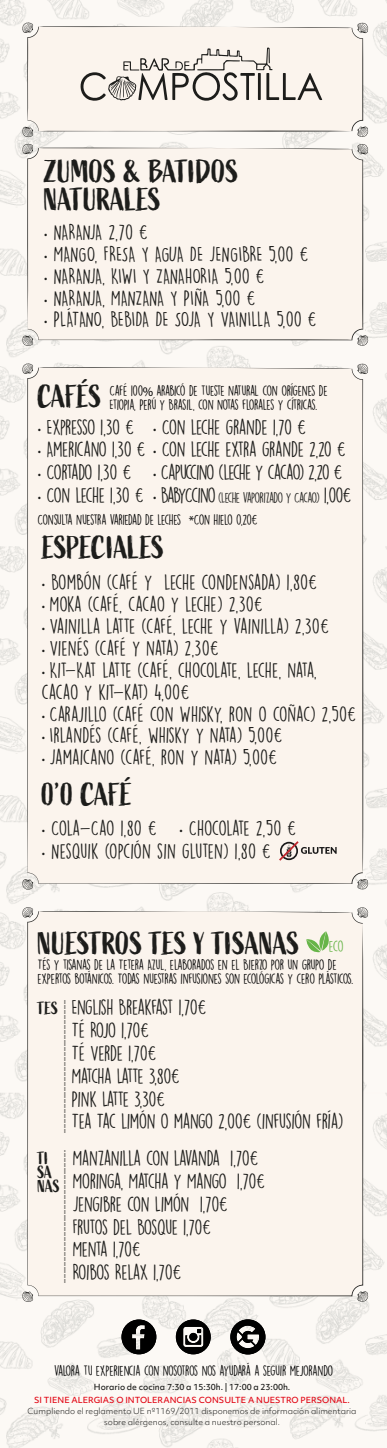
<style>
.page{position:relative;width:387px;height:1448px;background:#fff}
.page>*{position:absolute;margin:0;border:0;box-sizing:border-box;transform-origin:0 0}
.t1{font:31.68px/28px "Active";letter-spacing:-.01em;color:#1d1d1b}
.t2{font:19.25px/22.8px "DK Lemon Yellow Sun";letter-spacing:-.025em;color:#1d1d1b}
.t3{font:19.25px/23.1px "DK Lemon Yellow Sun";color:#1d1d1b}
.t4{font:19.25px "DK Lemon Yellow Sun";letter-spacing:-.075em;color:#1d1d1b}
.t5{font:17.5px/14px "Active";letter-spacing:-.015em;color:#1d1d1b}
.t6{font:14.26px "DK Lemon Yellow Sun";color:#67b549}
.t7{font:13.12px/14px "DK Lemon Yellow Sun";letter-spacing:-.05em;color:#000}
.t8{font:13.12px "DK Lemon Yellow Sun";letter-spacing:-.065em;color:#1d1d1b}
.t9{font:13.12px "DK Lemon Yellow Sun";letter-spacing:-.025em;color:#000}
.t10{font:9.62px "Myriad Pro";color:#000}
.t11{font:300 8.05px/11.1px "Objektiv Mk 2";color:#1d1d1b;text-align:center}
.t12{font:500 8.05px "Objektiv Mk 2";color:#e20614}
.t13{font:500 8.05px "Objektiv Mk 2";color:#1d1d1b}
.s1{font-family:"Myriad Pro"}
.s2{font-family:"Myriad Pro";font-size:19.25px}
.s3{font-size:19.25px}
.s4{font-family:"Active";font-size:17.5px}
</style>
<div class="page">
<img style="left:0;top:0;width:386px;height:1447px">
<div style="left:27px;top:26px;width:335px;height:106px;background:#fbf4ed"></div>
<svg style="left:356px;top:23px;width:11px;height:10px"></svg>
<svg style="left:22px;top:22px;width:11px;height:11px"></svg>
<svg style="left:356px;top:126px;width:11px;height:11px"></svg>
<svg style="left:22px;top:127px;width:11px;height:10px"></svg>
<svg style="left:80px;top:47px;width:242px;height:54px"></svg>
<div style="left:27px;top:147px;width:336px;height:193px;background:#fbf4ed"></div>
<svg style="left:356px;top:144px;width:11px;height:10px"></svg>
<svg style="left:22px;top:144px;width:11px;height:10px"></svg>
<svg style="left:356px;top:335px;width:11px;height:11px"></svg>
<svg style="left:22px;top:335px;width:11px;height:11px"></svg>
<div style="left:27px;top:367px;width:336px;height:516px;background:#fbf4ed"></div>
<svg style="left:356px;top:363px;width:11px;height:11px"></svg>
<svg style="left:22px;top:363px;width:11px;height:11px"></svg>
<svg style="left:356px;top:878px;width:11px;height:11px"></svg>
<svg style="left:22px;top:879px;width:11px;height:10px"></svg>
<div style="left:27px;top:910px;width:336px;height:386px;background:#fbf4ed"></div>
<svg style="left:356px;top:907px;width:11px;height:10px"></svg>
<svg style="left:22px;top:907px;width:11px;height:10px"></svg>
<svg style="left:356px;top:1291px;width:11px;height:10px"></svg>
<svg style="left:22px;top:1291px;width:11px;height:10px"></svg>
<svg style="left:306px;top:931px;width:28px;height:22px"></svg>
<svg style="left:121px;top:1319px;width:35px;height:35px"></svg>
<svg style="left:175px;top:1319px;width:35px;height:35px"></svg>
<svg style="left:230px;top:1318px;width:35px;height:36px"></svg>
<svg style="left:278px;top:841px;width:58px;height:19px"></svg>
<h1 class="t1" style="left:44px;top:158px;width:196px">ZUMOS &amp; BATIDOS<br>NATURALES</h1>
<p class="t2" style="left:44px;top:221px;width:274px;line-height:21.9px"><span class="s1">·</span> NARANJA 2,70 €<br><span class="s1">·</span> MANGO, FRESA Y AGUA DE JENGIBRE 5,00 € <span class="s1">·</span> NARANJA, KIWI Y ZANAHORIA 5,00 €<br><span class="s1">·</span> NARANJA, MANZANA Y PIÑA 5,00 €<br><span class="s1">·</span> PLÁTANO, BEBIDA DE SOJA Y VAINILLA 5,00 €</p>
<h1 class="t1" style="left:37px;top:384px;width:66px">CAFÉS</h1>
<p class="t2" style="left:37px;top:415px;width:309px"><span class="s1">·</span> EXPRESSO 1,30 €<br><span class="s1">·</span> AMERICANO 1,30 € <span class="s1">·</span> CON LECHE EXTRA GRANDE 2,20 € <span class="s1">·</span> CORTADO 1,30 €<br><span class="s1">·</span> CON LECHE 1,30 €</p>
<p class="t7" style="left:109px;top:383px;width:219px">CAFÉ 100<span class="s1">%</span> ARABICÓ DE TUESTE NATURAL CON ORÍGENES DE<br>ETIOPIA, PERÚ Y BRASIL, CON NOTAS FLORALES Y CÍTRICAS.</p>
<p class="t2" style="left:153px;top:415px;width:154px"><span class="s1">·</span> CON LECHE GRANDE 1,70 €</p>
<p class="t4" style="left:153px;top:460px;width:191px"><span class="s1">·</span> CAPUCCINO (LECHE Y CACAO) 2,20 €</p>
<p class="t8" style="left:153px;top:489px;width:200px"><span class="s2">·</span> <span class="s3">BABYCCINO</span> (LECHE VAPORIZADO Y CACAO) <span class="s3">1,00€</span></p>
<h1 class="t1" style="left:42px;top:534px;width:123px">ESPECIALES</h1>
<p class="t7" style="left:37px;top:513px;width:145px">CONSULTA NUESTRA VARIEDAD DE LECHES</p>
<p class="t9" style="left:188px;top:512px;width:70px"><span class="s1">*</span>CON HIELO 0,20€</p>
<p class="t2" style="left:41px;top:571px;width:316px;line-height:21.9px"><span class="s1">·</span> BOMBÓN (CAFÉ Y LECHE CONDENSADA) 1,80€<br><span class="s1">·</span> MOKA (CAFÉ, CACAO Y LECHE) 2,30€<br><span class="s1">·</span> VAINILLA LATTE (CAFÉ, LECHE Y VAINILLA) 2,30€<br><span class="s1">·</span> VIENÉS (CAFÉ Y NATA) 2,30€<br><span class="s1">·</span> KIT-KAT LATTE (CAFÉ, CHOCOLATE, LECHE, NATA, CACAO Y KIT-KAT) 4,00€<br><span class="s1">·</span> CARAJILLO (CAFÉ CON WHISKY, RON O COÑAC) 2,50€ <span class="s1">·</span> IRLANDÉS (CAFÉ, WHISKY Y NATA) 5,00€<br><span class="s1">·</span> JAMAICANO (CAFÉ, RON Y NATA) 5,00€</p>
<h1 class="t1" style="left:41px;top:781px;width:93px">0’0 CAFÉ</h1>
<p class="t3" style="left:41px;top:816px;width:231px"><span class="s1">·</span> COLA-CAO 1,80 €<br><span class="s1">·</span> NESQUIK (OPCIÓN SIN GLUTEN) 1,80 €</p>
<p class="t2" style="left:179px;top:816px;width:118px"><span class="s1">·</span> CHOCOLATE 2,50 €</p>
<h1 class="t1" style="left:37px;top:930px;width:263px">NUESTROS TES Y TISANAS</h1>
<p class="t6" style="left:328px;top:937px;width:16px">ECO</p>
<p class="t7" style="left:37px;top:957px;width:317px">TÉS Y TISANAS DE LA TETERA AZUL, ELABORADOS EN EL BIERZO POR UN GRUPO DE<br>EXPERTOS BOTÁNICOS. TODAS NUESTRAS INFUSIONES SON ECOLÓGICAS Y CERO PLÁSTICOS.</p>
<p class="t2" style="left:71px;top:996px;width:273px;text-indent:-34px"><span class="s4">TES</span> ENGLISH BREAKFAST 1,70€<br>TÉ ROJO 1,70€<br>TÉ VERDE 1,70€<br>MATCHA LATTE 3,80€<br>PINK LATTE 3,30€<br>TEA TAC LIMÓN O MANGO 2,00€ (INFUSIÓN FRÍA)</p>
<p class="t2" style="left:72px;top:1146px;width:194px">MANZANILLA CON LAVANDA 1,70€<br>MORINGA, MATCHA Y MANGO 1,70€<br>JENGIBRE CON LIMÓN 1,70€<br>FRUTOS DEL BOSQUE 1,70€<br>MENTA 1,70€<br>ROIBOS RELAX 1,70€</p>
<p class="t10" style="left:58px;top:1132px;width:135px;rotate:-90deg">······················································</p>
<p class="t5" style="left:37px;top:1151px;width:24px">TI<br>SA<br>NAS</p>
<p class="t10" style="left:58px;top:1283px;width:135px;rotate:-90deg">······················································</p>
<p class="t7" style="left:54px;top:1363px;width:280px">VALORA TU EXPERIENCIA CON NOSOTROS NOS AYUDARÁ A SEGUIR MEJORANDO</p>
<p class="t13" style="left:94px;top:1381px;width:198px">Horario de cocina 7:30 a 15:30h. | 17:00 a 23:00h.</p>
<p class="t12" style="left:34px;top:1394px;width:316px">SI TIENE ALERGIAS O INTOLERANCIAS CONSULTE A NUESTRO PERSONAL.</p>
<p class="t11" style="left:28px;top:1405px;width:330px">Cumpliendo el reglamento UE nº1169/2011 disponemos de información alimentaria sobre alérgenos, consulte a nuestro personal.</p>
</div>
